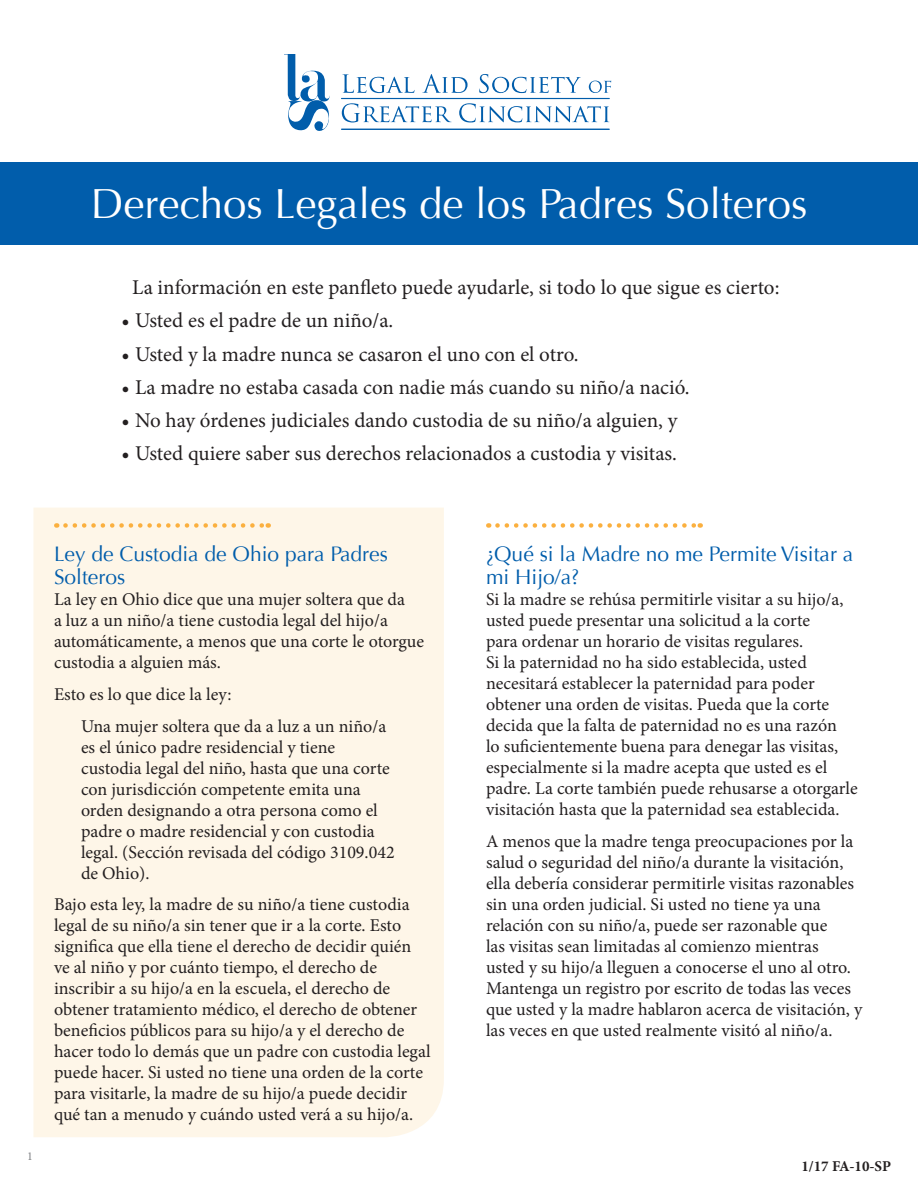
<style>
.page{position:relative;width:918px;height:1188px;background:#fff}
.page>*{position:absolute;margin:0;border:0;box-sizing:border-box;transform-origin:0 0}
.t1{font:42px "Optima";color:#fff}
.intro{font:21px "Minion Pro";color:#231f20}
.head{font:21px/22.5px "Optima";color:#015dab}
.body{font:18px/21px "Minion Pro";color:#231f20}
.t2{font:700 15px "Minion Pro";letter-spacing:-.005em;color:#231f20}
.t3{font:12px "Minion Pro";color:#808285}
</style>
<div class="page">
<svg style="left:284px;top:54px;width:46px;height:77px"></svg>
<svg style="left:342px;top:74px;width:73px;height:19px"></svg>
<svg style="left:422px;top:74px;width:46px;height:19px"></svg>
<svg style="left:479px;top:74px;width:102px;height:19px"></svg>
<svg style="left:589px;top:81px;width:22px;height:12px"></svg>
<svg style="left:342px;top:103px;width:110px;height:19px"></svg>
<svg style="left:459px;top:103px;width:150px;height:19px"></svg>
<hr style="left:341px;top:98px;width:268px;height:1px;background:#015dab">
<hr style="left:341px;top:129px;width:268px;height:1px;background:#015dab">
<div style="left:33px;top:508px;width:411px;height:629px;background:#fef6e8"></div>
<div style="left:0;top:162px;width:918px;height:82px;background:#015dab"></div>
<svg style="left:65px;top:523px;width:204px;height:5px"></svg>
<svg style="left:497px;top:523px;width:204px;height:5px"></svg>
<p class="t1" style="left:91px;top:179px;width:718px">Derechos Legales de los Padres Solteros</p>
<p class="intro" style="left:132px;top:273px;width:649px">La información en este panfleto puede ayudarle, si todo lo que sigue es cierto:</p>
<p class="intro" style="left:122px;top:306px;width:273px">• Usted es el padre de un niño/a.</p>
<p class="intro" style="left:122px;top:340px;width:459px">• Usted y la madre nunca se casaron el uno con el otro.</p>
<p class="intro" style="left:122px;top:373px;width:570px">• La madre no estaba casada con nadie más cuando su niño/a nació.</p>
<p class="intro" style="left:122px;top:406px;width:558px">• No hay órdenes judiciales dando custodia de su niño/a alguien, y</p>
<p class="intro" style="left:122px;top:440px;width:557px">• Usted quiere saber sus derechos relacionados a custodia y visitas.</p>
<p class="t3" style="left:27px;top:1148px;width:7px">1</p>
<p class="head" style="left:54px;top:543px;width:335px">Ley de Custodia de Ohio para Padres<br>Solteros</p>
<p class="body" style="left:54px;top:589px;width:372px">La ley en Ohio dice que una mujer soltera que da<br>a luz a un niño/a tiene custodia legal del hijo/a automáticamente, a menos que una corte le otorgue custodia a alguien más.</p>
<p class="body" style="left:54px;top:684px;width:179px">Esto es lo que dice la ley:</p>
<p class="body" style="left:81px;top:715px;width:315px">Una mujer soltera que da a luz a un niño/a es el único padre residencial y tiene custodia legal del niño, hasta que una corte con jurisdicción competente emita una orden designando a otra persona como el padre o madre residencial y con custodia legal. (Sección revisada del código 3109.042 de Ohio).</p>
<p class="body" style="left:54px;top:894px;width:378px">Bajo esta ley, la madre de su niño/a tiene custodia legal de su niño/a sin tener que ir a la corte. Esto significa que ella tiene el derecho de decidir quién ve al niño y por cuánto tiempo, el derecho de inscribir a su hijo/a en la escuela, el derecho de obtener tratamiento médico, el derecho de obtener beneficios públicos para su hijo/a y el derecho de hacer todo lo demás que un padre con custodia legal puede hacer. Si usted no tiene una orden de la corte para visitarle, la madre de su hijo/a puede decidir qué tan a menudo y cuándo usted verá a su hijo/a.</p>
<p class="head" style="left:486px;top:543px;width:369px">¿Qué si la Madre no me Permite Visitar a mi Hijo/a?</p>
<p class="body" style="left:486px;top:589px;width:373px">Si la madre se rehúsa permitirle visitar a su hijo/a, usted puede presentar una solicitud a la corte<br>para ordenar un horario de visitas regulares.<br>Si la paternidad no ha sido establecida, usted necesitará establecer la paternidad para poder obtener una orden de visitas. Pueda que la corte decida que la falta de paternidad no es una razón<br>lo suficientemente buena para denegar las visitas, especialmente si la madre acepta que usted es el padre. La corte también puede rehusarse a otorgarle visitación hasta que la paternidad sea establecida.</p>
<p class="body" style="left:486px;top:831px;width:378px">A menos que la madre tenga preocupaciones por la salud o seguridad del niño/a durante la visitación, ella debería considerar permitirle visitas razonables sin una orden judicial. Si usted no tiene ya una relación con su niño/a, puede ser razonable que<br>las visitas sean limitadas al comienzo mientras<br>usted y su hijo/a lleguen a conocerse el uno al otro.<br>Mantenga un registro por escrito de todas las veces que usted y la madre hablaron acerca de visitación, y las veces en que usted realmente visitó al niño/a.</p>
<p class="t2" style="left:801px;top:1155px;width:91px">1/17 FA-10-SP</p>
</div>
